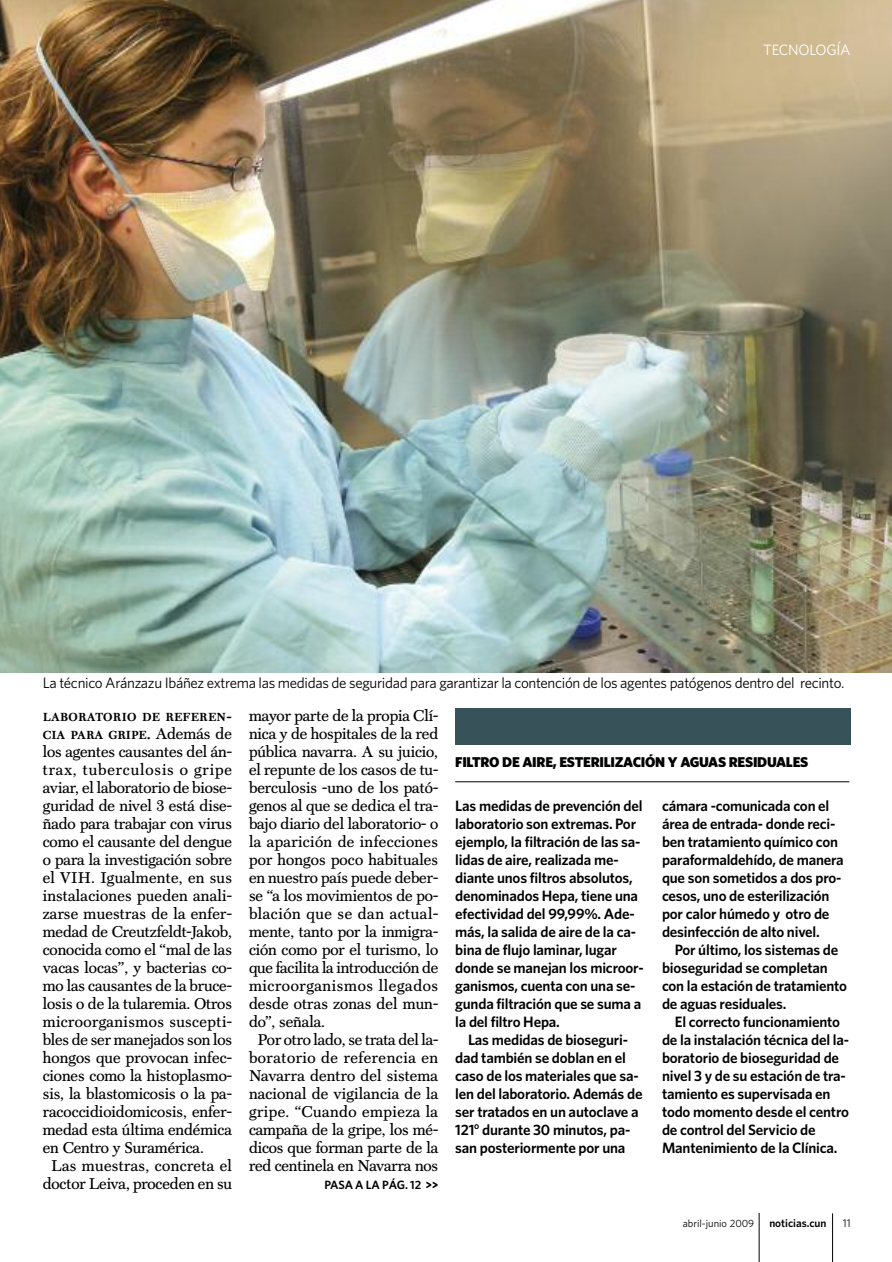
<style>
.page{position:relative;width:892px;height:1262px;background:#fff}
.page>*{position:absolute;margin:0;border:0;box-sizing:border-box;transform-origin:0 0}
.t1{font:15.75px "Scotch FB Text";letter-spacing:-.005em;color:#000}
.t2{font:15.75px "Scotch FB Text";letter-spacing:.015em;color:#000}
.t3{font:15.75px "Scotch FB Text";letter-spacing:.025em;color:#000}
.t4{font:15.75px "Scotch FB Text";letter-spacing:.035em;color:#000}
.t5{font:15.75px "Scotch FB Text";letter-spacing:.055em;color:#000}
.t6{font:15.75px "Scotch FB Text";letter-spacing:.04em;color:#000}
.t7{font:15.75px "Scotch FB Text";letter-spacing:.02em;color:#000}
.t8{font:15.75px "Scotch FB Text";letter-spacing:.03em;color:#000}
.t9{font:600 15px/18px "Whitney";letter-spacing:-.015em;color:#000}
.t10{font:15px "Whitney";letter-spacing:-.02em;color:#000}
.t11{font:15px "Whitney";letter-spacing:-.02em;color:#fff}
.t12{font:900 14.25px "Whitney";letter-spacing:-.02em;color:#000}
.t13{font:600 12px "Whitney";letter-spacing:-.005em;color:#000}
.t14{font:700 11.85px/18px "Scotch FB Text";letter-spacing:.03em;color:#000}
.t15{font:600 11.25px "Whitney";color:#000}
.t16{font:11.25px "Whitney";color:#000}
.t17{font:10.5px "Whitney";color:#000}
.s1{font-size:15.75px}
.s2{font-weight:400;font-size:15.75px}
.s3{font-weight:900}
</style>
<div class="page">
<img style="left:0;top:0;width:892px;height:1262px">
<p class="t11" style="left:763px;top:41px;width:89px">TECNOLOGÍA</p>
<p class="t10" style="left:43px;top:674px;width:803px">La técnico Aránzazu Ibáñez extrema las medidas de seguridad para garantizar la contención de los agentes patógenos dentro del recinto.</p>
<p class="t14" style="left:43px;top:708px;width:191px">LABORATORIO DE REFEREN<span class="s1">-<br></span>CIA PARA GRIPE<span class="s1">.</span> <span class="s2">Además de</span></p>
<p class="t1" style="left:43px;top:742px;width:191px">los agentes causantes del án-</p>
<p class="t5" style="left:43px;top:760px;width:191px">trax, tuberculosis o gripe</p>
<p class="t1" style="left:43px;top:778px;width:191px">aviar, el laboratorio de biose-</p>
<p class="t1" style="left:43px;top:796px;width:191px">guridad de nivel 3 está dise-</p>
<p class="t1" style="left:43px;top:814px;width:191px">ñado para trabajar con virus</p>
<p class="t1" style="left:43px;top:832px;width:191px">como el causante del dengue</p>
<p class="t1" style="left:43px;top:850px;width:191px">o para la investigación sobre</p>
<p class="t2" style="left:43px;top:868px;width:191px">el VIH. Igualmente, en sus</p>
<p class="t2" style="left:43px;top:886px;width:191px">instalaciones pueden anali-</p>
<p class="t2" style="left:43px;top:904px;width:191px">zarse muestras de la enfer-</p>
<p class="t1" style="left:43px;top:922px;width:191px">medad de Creutzfeldt-Jakob,</p>
<p class="t1" style="left:43px;top:940px;width:191px">conocida como el “mal de las</p>
<p class="t1" style="left:43px;top:958px;width:191px">vacas locas”, y bacterias co-</p>
<p class="t1" style="left:43px;top:976px;width:191px">mo las causantes de la bruce-</p>
<p class="t1" style="left:43px;top:994px;width:191px">losis o de la tularemia. Otros</p>
<p class="t3" style="left:43px;top:1012px;width:191px">microorganismos suscepti-</p>
<p class="t1" style="left:43px;top:1030px;width:191px">bles de ser manejados son los</p>
<p class="t1" style="left:43px;top:1048px;width:191px">hongos que provocan infec-</p>
<p class="t1" style="left:43px;top:1066px;width:191px">ciones como la histoplasmo-</p>
<p class="t1" style="left:43px;top:1084px;width:191px">sis, la blastomicosis o la pa-</p>
<p class="t1" style="left:43px;top:1102px;width:191px">racoccidioidomicosis, enfer-</p>
<p class="t1" style="left:43px;top:1120px;width:191px">medad esta última endémica</p>
<p class="t1" style="left:43px;top:1138px;width:163px">en Centro y Suramérica.</p>
<p class="t7" style="left:51px;top:1156px;width:182px">Las muestras, concreta el</p>
<p class="t1" style="left:43px;top:1174px;width:191px">doctor Leiva, proceden en su</p>
<p class="t1" style="left:249px;top:706px;width:191px">mayor parte de la propia Clí-</p>
<p class="t1" style="left:249px;top:724px;width:191px">nica y de hospitales de la red</p>
<p class="t1" style="left:249px;top:742px;width:191px">pública navarra. A su juicio,</p>
<p class="t1" style="left:249px;top:760px;width:191px">el repunte de los casos de tu-</p>
<p class="t1" style="left:249px;top:778px;width:191px">berculosis -uno de los pató-</p>
<p class="t1" style="left:249px;top:796px;width:191px">genos al que se dedica el tra-</p>
<p class="t1" style="left:249px;top:814px;width:191px">bajo diario del laboratorio- o</p>
<p class="t3" style="left:249px;top:832px;width:191px">la aparición de infecciones</p>
<p class="t1" style="left:249px;top:850px;width:191px">por hongos poco habituales</p>
<p class="t1" style="left:249px;top:868px;width:191px">en nuestro país puede deber-</p>
<p class="t1" style="left:249px;top:886px;width:191px">se “a los movimientos de po-</p>
<p class="t4" style="left:249px;top:904px;width:191px">blación que se dan actual-</p>
<p class="t1" style="left:249px;top:922px;width:191px">mente, tanto por la inmigra-</p>
<p class="t1" style="left:249px;top:940px;width:191px">ción como por el turismo, lo</p>
<p class="t1" style="left:249px;top:958px;width:191px">que facilita la introducción de</p>
<p class="t6" style="left:249px;top:976px;width:191px">microorganismos llegados</p>
<p class="t1" style="left:249px;top:994px;width:191px">desde otras zonas del mun-</p>
<p class="t1" style="left:249px;top:1012px;width:78px">do”, señala.</p>
<p class="t1" style="left:258px;top:1030px;width:182px">Por otro lado, se trata del la-</p>
<p class="t4" style="left:249px;top:1048px;width:191px">boratorio de referencia en</p>
<p class="t1" style="left:249px;top:1066px;width:191px">Navarra dentro del sistema</p>
<p class="t1" style="left:249px;top:1084px;width:191px">nacional de vigilancia de la</p>
<p class="t8" style="left:249px;top:1102px;width:191px">gripe. “Cuando empieza la</p>
<p class="t1" style="left:249px;top:1120px;width:191px">campaña de la gripe, los mé-</p>
<p class="t1" style="left:249px;top:1138px;width:191px">dicos que forman parte de la</p>
<p class="t1" style="left:249px;top:1156px;width:191px">red centinela en Navarra nos</p>
<p class="t13" style="left:324px;top:1178px;width:115px">PASA A LA PÁG. 12 <span class="s3">&gt;&gt;</span></p>
<p class="t12" style="left:455px;top:754px;width:355px">FILTRO DE AIRE, ESTERILIZACIÓN Y AGUAS RESIDUALES</p>
<p class="t9" style="left:455px;top:797px;width:190px">Las medidas de prevención del laboratorio son extremas. Por ejemplo, la filtración de las sa&shy;lidas de aire, realizada me&shy;diante unos filtros absolutos, denominados Hepa, tiene una efectividad del 99,99%. Ade&shy;más, la salida de aire de la ca&shy;bina de flujo laminar, lugar donde se manejan los microor&shy;ganismos, cuenta con una se&shy;gunda filtración que se suma a la del filtro Hepa.</p>
<p class="t9" style="left:455px;top:1031px;width:189px;text-indent:13px">Las medidas de bioseguri&shy;dad también se doblan en el caso de los materiales que sa&shy;len del laboratorio. Además de ser tratados en un autoclave a<br>121<sup>o</sup> durante 30 minutos, pa&shy;san posteriormente por una</p>
<p class="t9" style="left:662px;top:797px;width:183px">cámara -comunicada con el área de entrada- donde reci&shy;ben tratamiento químico con paraformaldehído, de manera que son sometidos a dos pro&shy;cesos, uno de esterilización por calor húmedo y otro de desinfección de alto nivel.</p>
<p class="t9" style="left:662px;top:941px;width:187px;text-indent:13px">Por último, los sistemas de bioseguridad se completan con la estación de tratamiento de aguas residuales.</p>
<p class="t9" style="left:662px;top:1013px;width:189px;text-indent:13px">El correcto funcionamiento de la instalación técnica del la&shy;boratorio de bioseguridad de nivel 3 y de su estación de tra&shy;tamiento es supervisada en todo momento desde el centro de control del Servicio de<br>Mantenimiento de la Clínica.</p>
<p class="t17" style="left:683px;top:1217px;width:73px">abril-junio 2009</p>
<p class="t15" style="left:769px;top:1216px;width:59px">noticias.cun</p>
<p class="t16" style="left:843px;top:1216px;width:9px">11</p>
</div>
